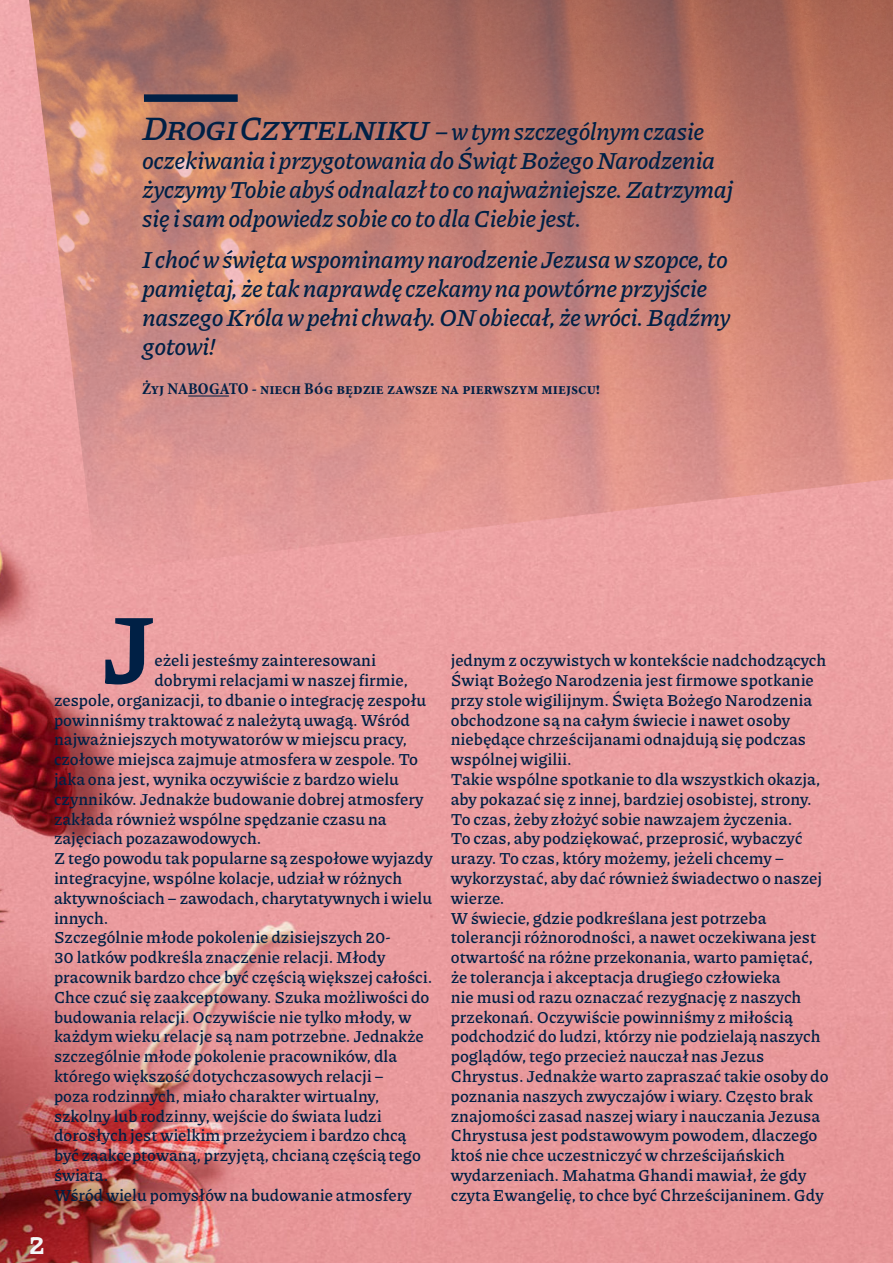
<style>
.page{position:relative;width:893px;height:1263px;background:#fff}
.page>*{position:absolute;margin:0;border:0;box-sizing:border-box;transform-origin:0 0}
.Story_Heading{font:800 97.5px "Piazzolla";color:#002045}
.Page_Detail{font:800 27px "Piazzolla";color:#f3f6f7}
.ŚRÓDTYTUŁ{font:italic 600 24px/28.8px "Piazzolla";letter-spacing:-.02em;color:#002045}
.Body_Text{font:600 16.5px/19.8px "Piazzolla";color:#002045}
.Body_Text-2{font:700 condensed 16.5px "Minion Pro";color:#002045}
.s1{font-size:33.6px}
</style>
<div class="page">
<img style="left:0;top:0;width:893px;height:1263px">
<img style="left:28px;top:0;width:865px;height:572px">
<div style="left:144px;top:94px;width:94px;height:8px;background:#002045"></div>
<hr style="left:188px;top:396px;width:41px;height:1px;background:#002045">
<p class="ŚRÓDTYTUŁ" style="left:142px;top:117px;width:592px"><span class="s1">Drogi Czytelniku</span> – w tym szczególnym czasie oczekiwania i przygotowania do Świąt Bożego Narodzenia życzymy Tobie abyś odnalazł to co najważniejsze. Zatrzymaj się i sam odpowiedz sobie co to dla Ciebie jest.</p>
<p class="ŚRÓDTYTUŁ" style="left:142px;top:245px;width:590px">I choć w święta wspominamy narodzenie Jezusa w szopce, to pamiętaj, że tak naprawdę czekamy na powtórne przyjście naszego Króla w pełni chwały. ON obiecał, że wróci. Bądźmy gotowi!</p>
<p class="Body_Text-2" style="left:142px;top:378px;width:459px">Żyj NABOGATO - niech Bóg będzie zawsze na pierwszym miejscu!</p>
<p class="Story_Heading" style="left:102px;top:592px;width:54px">J</p>
<p class="Body_Text" style="left:154px;top:650px;width:223px">eżeli jesteśmy zainteresowani</p>
<p class="Body_Text" style="left:154px;top:670px;width:255px">dobrymi relacjami w naszej firmie,</p>
<p class="Body_Text" style="left:54px;top:690px;width:374px">zespole, organizacji, to dbanie o integrację zespołu</p>
<p class="Body_Text" style="left:54px;top:710px;width:357px">powinniśmy traktować z należytą uwagą. Wśród</p>
<p class="Body_Text" style="left:54px;top:729px;width:355px">najważniejszych motywatorów w miejscu pracy,</p>
<p class="Body_Text" style="left:54px;top:749px;width:366px">czołowe miejsca zajmuje atmosfera w zespole. To</p>
<p class="Body_Text" style="left:54px;top:769px;width:347px">jaka ona jest, wynika oczywiście z bardzo wielu</p>
<p class="Body_Text" style="left:54px;top:789px;width:371px">czynników. Jednakże budowanie dobrej atmosfery</p>
<p class="Body_Text" style="left:54px;top:809px;width:334px">zakłada również wspólne spędzanie czasu na</p>
<p class="Body_Text" style="left:54px;top:828px;width:209px">zajęciach pozazawodowych.</p>
<p class="Body_Text" style="left:54px;top:848px;width:380px">Z tego powodu tak popularne są zespołowe wyjazdy integracyjne, wspólne kolacje, udział w różnych aktywnościach – zawodach, charytatywnych i wielu innych.</p>
<p class="Body_Text" style="left:54px;top:927px;width:380px">Szczególnie młode pokolenie dzisiejszych 20-<br>30 latków podkreśla znaczenie relacji. Młody pracownik bardzo chce być częścią większej całości.<br>Chce czuć się zaakceptowany. Szuka możliwości do budowania relacji. Oczywiście nie tylko młody, w każdym wieku relacje są nam potrzebne. Jednakże szczególnie młode pokolenie pracowników, dla którego większość dotychczasowych relacji –<br>poza rodzinnych, miało charakter wirtualny, szkolny lub rodzinny, wejście do świata ludzi dorosłych jest wielkim przeżyciem i bardzo chcą być zaakceptowaną, przyjętą, chcianą częścią tego świata.</p>
<p class="Body_Text" style="left:54px;top:1185px;width:359px">Wśród wielu pomysłów na budowanie atmosfery</p>
<p class="Page_Detail" style="left:29px;top:1228px;width:18px">2</p>
<p class="Body_Text" style="left:451px;top:650px;width:377px">jednym z oczywistych w kontekście nadchodzących Świąt Bożego Narodzenia jest firmowe spotkanie przy stole wigilijnym. Święta Bożego Narodzenia obchodzone są na całym świecie i nawet osoby niebędące chrześcijanami odnajdują się podczas wspólnej wigilii.</p>
<p class="Body_Text" style="left:451px;top:769px;width:373px">Takie wspólne spotkanie to dla wszystkich okazja, aby pokazać się z innej, bardziej osobistej, strony.<br>To czas, żeby złożyć sobie nawzajem życzenia.<br>To czas, aby podziękować, przeprosić, wybaczyć urazy. To czas, który możemy, jeżeli chcemy – wykorzystać, aby dać również świadectwo o naszej wierze.</p>
<p class="Body_Text" style="left:451px;top:908px;width:379px">W świecie, gdzie podkreślana jest potrzeba tolerancji różnorodności, a nawet oczekiwana jest otwartość na różne przekonania, warto pamiętać, że tolerancja i akceptacja drugiego człowieka<br>nie musi od razu oznaczać rezygnację z naszych przekonań. Oczywiście powinniśmy z miłością podchodzić do ludzi, którzy nie podzielają naszych poglądów, tego przecież nauczał nas Jezus Chrystus. Jednakże warto zapraszać takie osoby do poznania naszych zwyczajów i wiary. Często brak znajomości zasad naszej wiary i nauczania Jezusa Chrystusa jest podstawowym powodem, dlaczego ktoś nie chce uczestniczyć w chrześcijańskich wydarzeniach. Mahatma Ghandi mawiał, że gdy czyta Ewangelię, to chce być Chrześcijaninem. Gdy</p>
</div>
